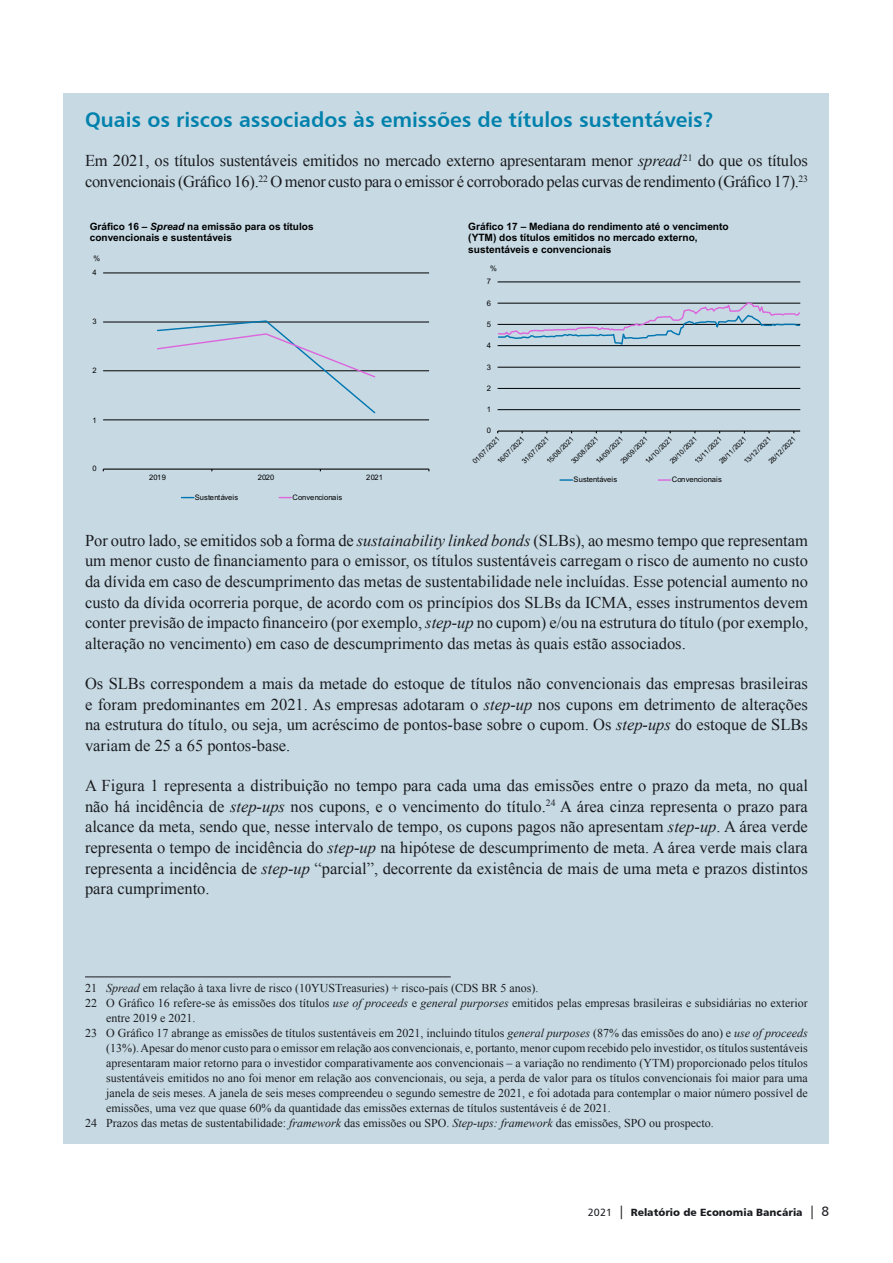
<style>
.page{position:relative;width:893px;height:1263px;background:#fff}
.page>*{position:absolute;margin:0;border:0;box-sizing:border-box;transform-origin:0 0}
.t1{font:21px "Humanist 777 BT Bold B";color:#0081ac}
.t2{font:16.5px/20.7px "Times New Roman";letter-spacing:-.01em;color:#1b1c20;text-align:justify}
.t3{font:12px "Times New Roman";color:#1b1c20}
.t4{font:10.5px "Humanist 777 BT Black B";color:#1b1c20}
.t5{font:700 10.2px/11.7px "Arial";color:#000}
.t6{font:700 10.05px/11.4px "Arial";color:#000}
.t7{font:7.65px "Arial";letter-spacing:.025em;color:#000}
.t8{font:7.65px "Arial";color:#000}
.t9{font:7.5px "Arial";letter-spacing:.025em;color:#000}
.t10{font:7.5px "Arial";color:#000}
.t11{font:6.9px "Arial";color:#000}
.s1{font-style:italic}
.s2{font-family:"Humanist 777 BT Roman B"}
.s3{font-family:"Humanist 777 BT Roman B";font-size:13.5px}
</style>
<div class="page">
<div style="left:64px;top:94px;width:765px;height:1050px;background:#c7dae4"></div>
<hr style="left:85px;top:976px;width:366px;height:1px;background:#1b1c20">
<hr style="left:103px;top:420px;width:326px;height:1px;background:#000">
<hr style="left:103px;top:370px;width:326px;height:1px;background:#000">
<hr style="left:103px;top:322px;width:326px;height:1px;background:#000">
<hr style="left:103px;top:273px;width:326px;height:1px;background:#000">
<hr style="left:103px;top:469px;width:326px;height:1px;background:#000">
<svg style="left:156px;top:320px;width:221px;height:94px"></svg>
<svg style="left:181px;top:497px;width:13px;height:1px"></svg>
<svg style="left:279px;top:497px;width:12px;height:1px"></svg>
<hr style="left:498px;top:409px;width:302px;height:1px;background:#000">
<hr style="left:498px;top:388px;width:302px;height:1px;background:#000">
<hr style="left:498px;top:367px;width:302px;height:1px;background:#000">
<hr style="left:498px;top:282px;width:302px;height:1px;background:#000">
<hr style="left:498px;top:430px;width:302px;height:2px;background:#000">
<svg style="left:497px;top:302px;width:303px;height:44px"></svg>
<svg style="left:560px;top:479px;width:12px;height:2px"></svg>
<svg style="left:658px;top:479px;width:13px;height:2px"></svg>
<p class="t1" style="left:85px;top:106px;width:630px">Quais os riscos associados às emissões de títulos sustentáveis?</p>
<p class="t2" style="left:85px;top:150px;width:724px">Em 2021, os títulos sustentáveis emitidos no mercado externo apresentaram menor <span class="s1">spread</span> <sup>21</sup> do que os títulos convencionais (Gráfico 16).<sup>22</sup> O menor custo para o emissor é corroborado pelas curvas de rendimento (Gráfico 17).<sup>23</sup></p>
<p class="t6" style="left:90px;top:221px;width:225px">Gráfico 16 – <span class="s1">Spread</span> na emissão para os títulos convencionais e sustentáveis</p>
<p class="t9" style="left:93px;top:254px;width:8px">%</p>
<p class="t9" style="left:92px;top:267px;width:6px">4</p>
<p class="t9" style="left:92px;top:317px;width:6px">3</p>
<p class="t9" style="left:92px;top:366px;width:6px">2</p>
<p class="t9" style="left:92px;top:415px;width:6px">1</p>
<p class="t9" style="left:92px;top:463px;width:6px">0</p>
<p class="t9" style="left:149px;top:473px;width:18px">2019</p>
<p class="t9" style="left:258px;top:473px;width:18px">2020</p>
<p class="t9" style="left:366px;top:473px;width:18px">2021</p>
<p class="t10" style="left:195px;top:492px;width:45px">Sustentáveis</p>
<p class="t9" style="left:293px;top:492px;width:51px">Convencionais</p>
<p class="t5" style="left:468px;top:220px;width:262px">Gráfico 17 – Mediana do rendimento até o vencimento (YTM) dos títulos emitidos no mercado externo, sustentáveis e convencionais</p>
<p class="t7" style="left:490px;top:263px;width:8px">%</p>
<p class="t7" style="left:487px;top:276px;width:6px">7</p>
<p class="t7" style="left:487px;top:298px;width:6px">6</p>
<p class="t7" style="left:487px;top:319px;width:6px">5</p>
<p class="t7" style="left:487px;top:340px;width:6px">4</p>
<p class="t7" style="left:487px;top:362px;width:6px">3</p>
<p class="t7" style="left:487px;top:383px;width:6px">2</p>
<p class="t7" style="left:487px;top:404px;width:6px">1</p>
<p class="t7" style="left:487px;top:425px;width:6px">0</p>
<p class="t11" style="left:470px;top:459px;width:36px;rotate:-45deg">01/07/2021</p>
<p class="t11" style="left:495px;top:459px;width:36px;rotate:-45deg">16/07/2021</p>
<p class="t11" style="left:520px;top:459px;width:36px;rotate:-45deg">31/07/2021</p>
<p class="t11" style="left:544px;top:459px;width:36px;rotate:-45deg">15/08/2021</p>
<p class="t11" style="left:569px;top:459px;width:36px;rotate:-45deg">30/08/2021</p>
<p class="t11" style="left:594px;top:459px;width:36px;rotate:-45deg">14/09/2021</p>
<p class="t11" style="left:618px;top:459px;width:36px;rotate:-45deg">29/09/2021</p>
<p class="t11" style="left:643px;top:459px;width:36px;rotate:-45deg">14/10/2021</p>
<p class="t11" style="left:668px;top:459px;width:36px;rotate:-45deg">29/10/2021</p>
<p class="t11" style="left:692px;top:459px;width:36px;rotate:-45deg">13/11/2021</p>
<p class="t11" style="left:717px;top:459px;width:36px;rotate:-45deg">28/11/2021</p>
<p class="t11" style="left:742px;top:459px;width:36px;rotate:-45deg">13/12/2021</p>
<p class="t11" style="left:766px;top:459px;width:36px;rotate:-45deg">28/12/2021</p>
<p class="t8" style="left:574px;top:474px;width:45px">Sustentáveis</p>
<p class="t7" style="left:672px;top:474px;width:52px">Convencionais</p>
<p class="t2" style="left:85px;top:529px;width:725px">Por outro lado, se emitidos sob a forma de <span class="s1">sustainability linked bonds</span> (SLBs), ao mesmo tempo que representam um menor custo de financiamento para o emissor, os títulos sustentáveis carregam o risco de aumento no custo da dívida em caso de descumprimento das metas de sustentabilidade nele incluídas. Esse potencial aumento no custo da dívida ocorreria porque, de acordo com os princípios dos SLBs da ICMA, esses instrumentos devem conter previsão de impacto financeiro (por exemplo, <span class="s1">step-up</span> no cupom) e/ou na estrutura do título (por exemplo, alteração no vencimento) em caso de descumprimento das metas às quais estão associados.</p>
<p class="t2" style="left:85px;top:673px;width:724px">Os SLBs correspondem a mais da metade do estoque de títulos não convencionais das empresas brasileiras e foram predominantes em 2021. As empresas adotaram o <span class="s1">step-up</span> nos cupons em detrimento de alterações na estrutura do título, ou seja, um acréscimo de pontos-base sobre o cupom. Os <span class="s1">step-ups</span> do estoque de SLBs variam de 25 a 65 pontos-base.</p>
<p class="t2" style="left:85px;top:775px;width:724px">A Figura 1 representa a distribuição no tempo para cada uma das emissões entre o prazo da meta, no qual não há incidência de <span class="s1">step-ups</span> nos cupons, e o vencimento do título.<sup>24</sup> A área cinza representa o prazo para alcance da meta, sendo que, nesse intervalo de tempo, os cupons pagos não apresentam <span class="s1">step-up</span>. A área verde representa o tempo de incidência do <span class="s1">step-up</span> na hipótese de descumprimento de meta. A área verde mais clara representa a incidência de <span class="s1">step-up</span> “parcial”, decorrente da existência de mais de uma meta e prazos distintos para cumprimento.</p>
<p class="t3" style="left:85px;top:980px;width:455px">21 <span class="s1">Spread</span> em relação à taxa livre de risco (10YUSTreasuries) + risco-país (CDS BR 5 anos).</p>
<p class="t3" style="left:85px;top:995px;width:724px">22 O Gráfico 16 refere-se às emissões dos títulos <span class="s1">use of proceeds</span> e <span class="s1">general purporses</span> emitidos pelas empresas brasileiras e subsidiárias no exterior</p>
<p class="t3" style="left:106px;top:1010px;width:91px">entre 2019 e 2021.</p>
<p class="t3" style="left:85px;top:1025px;width:724px">23 O Gráfico 17 abrange as emissões de títulos sustentáveis em 2021, incluindo títulos <span class="s1">general purposes</span> (87% das emissões do ano) e <span class="s1">use of proceeds</span></p>
<p class="t3" style="left:106px;top:1040px;width:703px">(13%). Apesar do menor custo para o emissor em relação aos convencionais, e, portanto, menor cupom recebido pelo investidor, os títulos sustentáveis</p>
<p class="t3" style="left:106px;top:1055px;width:703px">apresentaram maior retorno para o investidor comparativamente aos convencionais – a variação no rendimento (YTM) proporcionado pelos títulos</p>
<p class="t3" style="left:106px;top:1070px;width:703px">sustentáveis emitidos no ano foi menor em relação aos convencionais, ou seja, a perda de valor para os títulos convencionais foi maior para uma</p>
<p class="t3" style="left:106px;top:1085px;width:703px">janela de seis meses. A janela de seis meses compreendeu o segundo semestre de 2021, e foi adotada para contemplar o maior número possível de</p>
<p class="t3" style="left:106px;top:1100px;width:506px">emissões, uma vez que quase 60% da quantidade das emissões externas de títulos sustentáveis é de 2021.</p>
<p class="t3" style="left:85px;top:1115px;width:630px">24 Prazos das metas de sustentabilidade: <span class="s1">framework</span> das emissões ou SPO. <span class="s1">Step-ups: framework</span> das emissões, SPO ou prospecto.</p>
<p class="t4" style="left:588px;top:1205px;width:243px"><span class="s2">2021</span> <span class="s3">|</span> Relatório de Economia Bancária <span class="s3">| 8</span></p>
</div>
